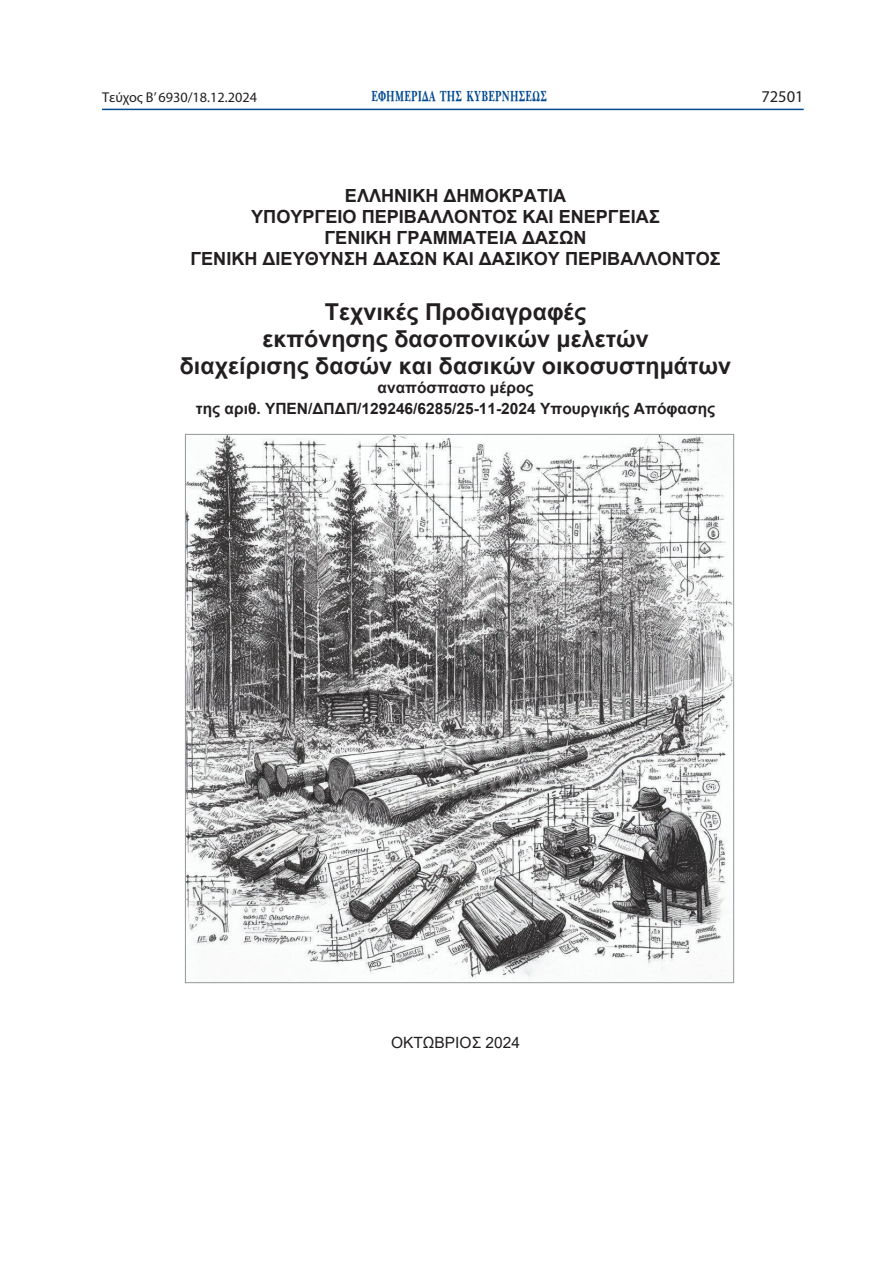
<style>
.page{position:relative;width:893px;height:1263px;background:#fff}
.page>*{position:absolute;margin:0;border:0;box-sizing:border-box;transform-origin:0 0}
.t1{font:700 23.25px/26.7px "Arial";color:#231f20;text-align:center}
.t2{font:700 18.15px/20.9px "Arial";color:#231f20;text-align:center}
.t3{font:16.5px "Myriad Pro";color:#231f20}
.t4{font:700 15.45px/20.5px "Arial";color:#231f20;text-align:center}
.t5{font:15.45px "Arial";color:#231f20}
.t6{font:15px "UB Baskerville Bold";letter-spacing:.025em;color:#01498e;scale:.65 1}
.t7{font:14.25px "Myriad Pro";color:#231f20}
</style>
<div class="page">
<hr style="left:102px;top:109px;width:702px;height:1px;background:#01498e">
<img style="left:187px;top:436px;width:545px;height:544px">
<p class="t7" style="left:102px;top:89px;width:156px">Τεύχος B’ 6930/18.12.2024</p>
<p class="t6" style="left:371px;top:88px;width:272px">ΕΦΗΜΕΡΙΔΑ TΗΣ ΚΥΒΕΡΝΗΣΕΩΣ</p>
<p class="t3" style="left:761px;top:86px;width:44px">72501</p>
<p class="t2" style="left:190px;top:186px;width:532px">ΕΛΛΗΝΙΚΗ ΔΗΜΟΚΡΑΤΙΑ<br>ΥΠΟΥΡΓΕΙΟ ΠΕΡΙΒΑΛΛΟΝΤΟΣ ΚΑΙ ΕΝΕΡΓΕΙΑΣ<br>ΓΕΝΙΚΗ ΓΡΑΜΜΑΤΕΙΑ ΔΑΣΩΝ<br>ΓΕΝΙΚΗ ΔΙΕΥΘΥΝΣΗ ΔΑΣΩΝ ΚΑΙ ΔΑΣΙΚΟΥ ΠΕΡΙΒΑΛΛΟΝΤΟΣ</p>
<p class="t1" style="left:180px;top:299px;width:553px">Τεχνικές Προδιαγραφές<br>εκπόνησης δασοπονικών μελετών<br>διαχείρισης δασών και δασικών οικοσυστημάτων</p>
<p class="t4" style="left:196px;top:378px;width:521px">αναπόσπαστο μέρος<br>της αριθ. ΥΠΕΝ/ΔΠΔΠ/129246/6285/25-11-2024 Υπουργικής Απόφασης</p>
<p class="t5" style="left:391px;top:1032px;width:130px">ΟΚΤΩΒΡΙΟΣ 2024</p>
</div>
